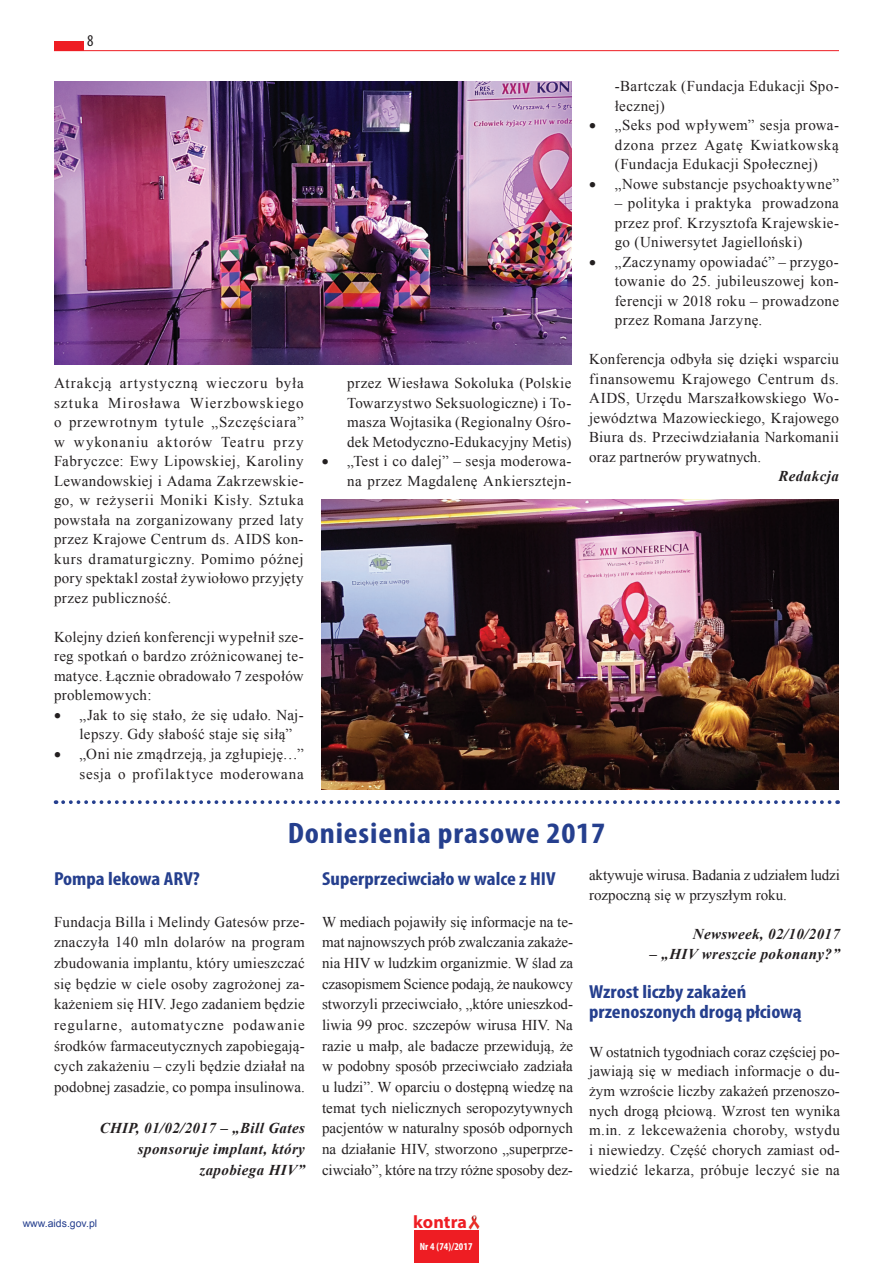
<style>
.page{position:relative;width:893px;height:1263px;background:#fff}
.page>*{position:absolute;margin:0;border:0;box-sizing:border-box;transform-origin:0 0}
.t1{font:700 condensed 29.7px "Myriad Pro";letter-spacing:.025em;color:#253f8e;scale:1.11 1}
.t2{font:700 condensed 18.9px/19.6px "Myriad Pro";color:#253f8e;scale:1.11 1}
.t3{font:700 18px "Myriad Pro";letter-spacing:.005em;color:#ee1d23}
.t4{font:condensed 16.5px "Myriad Pro";color:#231f20}
.t5{font:15px/19.5px "Times New Roman";letter-spacing:.02em;color:#231f20;text-align:justify}
.t6{font:italic 700 15px/20.7px "Times New Roman";letter-spacing:.025em;color:#231f20;text-align:right}
.t7{font:15px/19.6px "Times New Roman";letter-spacing:-.005em;color:#231f20}
.t8{font:15px/19.5px "Times New Roman";letter-spacing:.04em;color:#231f20;text-align:right}
.t9{font:10.5px "Arial";color:#253f8e}
.t10{font:700 condensed 10.5px "Myriad Pro";letter-spacing:.01em;color:#fff}
</style>
<div class="page">
<div style="left:414px;top:1230px;width:65px;height:33px;background:#ee1d23"></div>
<img style="left:468px;top:1215px;width:11px;height:14px">
<hr style="left:54px;top:50px;width:785px;height:1px;background:#ee1d23">
<div style="left:54px;top:41px;width:30px;height:10px;background:#ee1d23"></div>
<svg style="left:63px;top:800px;width:775px;height:4px"></svg>
<img style="left:54px;top:81px;width:517px;height:283px">
<img style="left:322px;top:500px;width:517px;height:289px">
<p class="t4" style="left:87px;top:30px;width:8px">8</p>
<p class="t5" style="left:54px;top:373px;width:251px">Atrakcją artystyczną wieczoru była sztuka Mirosława Wierzbowskiego o przewrotnym tytule „Szczęściara” w wykonaniu aktorów Teatru przy Fabryczce: Ewy Lipowskiej, Karoliny Lewandowskiej i Adama Zakrzewskie&shy;go, w reżyserii Moniki Kisły. Sztuka powstała na zorganizowany przed laty przez Krajowe Centrum ds. AIDS kon&shy;kurs dramaturgiczny. Pomimo późnej pory spektakl został żywiołowo przyjęty przez publiczność.</p>
<p class="t5" style="left:54px;top:627px;width:251px">Kolejny dzień konferencji wypełnił sze&shy;reg spotkań o bardzo zróżnicowanej te&shy;matyce. Łącznie obradowało 7 zespołów problemowych:</p>
<p class="t5" style="left:80px;top:705px;width:226px;text-indent:-26px">• „Jak to się stało, że się udało. Naj&shy;lepszy. Gdy słabość staje się siłą”</p>
<p class="t8" style="left:54px;top:744px;width:251px">• „Oni nie zmądrzeją, ja zgłupieję…” sesja o profilaktyce moderowana</p>
<p class="t5" style="left:347px;top:373px;width:226px">przez Wiesława Sokoluka (Polskie Towarzystwo Seksuologiczne) i To&shy;masza Wojtasika (Regionalny Ośro&shy;dek Metodyczno-Edukacyjny Metis)</p>
<p class="t5" style="left:322px;top:451px;width:251px;text-align:right">• „Test i co dalej” – sesja moderowa&shy;na przez Magdalenę Ankiersztejn-</p>
<p class="t5" style="left:615px;top:76px;width:226px">-Bartczak (Fundacja Edukacji Spo&shy;łecznej)</p>
<p class="t5" style="left:615px;top:115px;width:226px;text-indent:-26px">• „Seks pod wpływem” sesja prowa&shy;dzona przez Agatę Kwiatkowską (Fundacja Edukacji Społecznej)</p>
<p class="t5" style="left:589px;top:174px;width:251px">• „Nowe substancje psychoaktywne”</p>
<p class="t5" style="left:615px;top:193px;width:226px">– polityka i praktyka prowadzona przez prof. Krzysztofa Krajewskie&shy;go (Uniwersytet Jagielloński)</p>
<p class="t5" style="left:615px;top:252px;width:226px;text-indent:-26px">• „Zaczynamy opowiadać” – przygo&shy;towanie do 25. jubileuszowej kon&shy;ferencji w 2018 roku – prowadzone przez Romana Jarzynę.</p>
<p class="t5" style="left:589px;top:349px;width:251px">Konferencja odbyła się dzięki wsparciu finansowemu Krajowego Centrum ds.<br>AIDS, Urzędu Marszałkowskiego Wo&shy;jewództwa Mazowieckiego, Krajowego Biura ds. Przeciwdziałania Narkomanii oraz partnerów prywatnych.</p>
<p class="t6" style="left:779px;top:466px;width:62px">Redakcja</p>
<h1 class="t1" style="left:288px;top:814px;width:287px">Doniesienia prasowe 2017</h1>
<p class="t2" style="left:54px;top:869px;width:133px">Pompa lekowa ARV?</p>
<p class="t5" style="left:54px;top:911px;width:252px;line-height:20.7px">Fundacja Billa i Melindy Gatesów prze&shy;znaczyła 140 mln dolarów na program zbudowania implantu, który umieszczać się będzie w ciele osoby zagrożonej za&shy;każeniem się HIV. Jego zadaniem będzie regularne, automatyczne podawanie środków farmaceutycznych zapobiegają&shy;cych zakażeniu – czyli będzie działał na podobnej zasadzie, co pompa insulinowa.</p>
<p class="t6" style="left:100px;top:1117px;width:207px">CHIP, 01/02/2017 – „Bill Gates sponsoruje implant, który zapobiega HIV”</p>
<p class="t2" style="left:322px;top:869px;width:212px">Superprzeciwciało w walce z HIV</p>
<p class="t5" style="left:322px;top:911px;width:253px;line-height:20.7px">W mediach pojawiły się informacje na te&shy;mat najnowszych prób zwalczania zakaże&shy;nia HIV w ludzkim organizmie. W ślad za czasopismem Science podają, że naukowcy stworzyli przeciwciało, „które unieszkod&shy;liwia 99 proc. szczepów wirusa HIV. Na razie u małp, ale badacze przewidują, że w podobny sposób przeciwciało zadziała u ludzi”. W oparciu o dostępną wiedzę na temat tych nielicznych seropozytywnych pacjentów w naturalny sposób odpornych na działanie HIV, stworzono „superprze&shy;ciwciało”, które na trzy różne sposoby dez-</p>
<p class="t7" style="left:589px;top:865px;width:252px">aktywuje wirusa. Badania z udziałem ludzi rozpoczną się w przyszłym roku.</p>
<p class="t6" style="left:693px;top:923px;width:149px">Newsweek, 02/10/2017</p>
<p class="t6" style="left:650px;top:943px;width:192px">– „HIV wreszcie pokonany?”</p>
<p class="t2" style="left:589px;top:981px;width:193px">Wzrost liczby zakażeń przenoszonych drogą płciową</p>
<p class="t5" style="left:589px;top:1042px;width:252px">W ostatnich tygodniach coraz częściej po&shy;jawiają się w mediach informacje o du&shy;żym wzroście liczby zakażeń przenoszo&shy;nych drogą płciową. Wzrost ten wynika m.in. z lekceważenia choroby, wstydu i niewiedzy. Część chorych zamiast od&shy;wiedzić lekarza, próbuje leczyć sie na</p>
<p class="t9" style="left:23px;top:1216px;width:76px">www.aids.gov.pl</p>
<p class="t3" style="left:413px;top:1210px;width:55px">kontra</p>
<p class="t10" style="left:420px;top:1240px;width:54px">Nr 4 (74)/2017</p>
</div>
